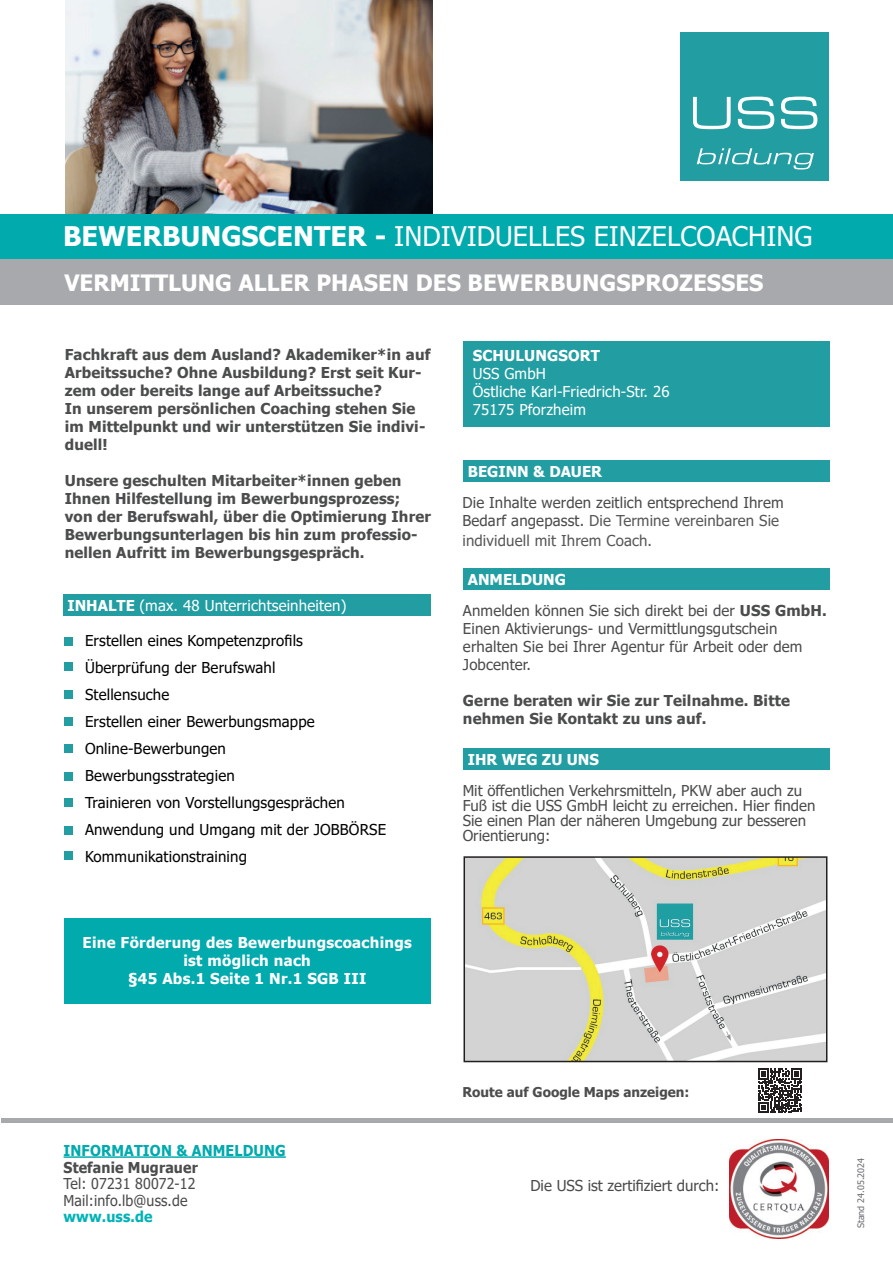
<style>
.page{position:relative;width:893px;height:1263px;background:#fff}
.page>*{position:absolute;margin:0;border:0;box-sizing:border-box;transform-origin:0 0}
.t1{font:27px "Tahoma";color:#fff}
.t2{font:700 22.5px "Tahoma";color:#fff}
.t3{font:700 15px/18px "Tahoma";letter-spacing:.01em;color:#4b4c4d}
.t4{font:15px/18px "Tahoma";letter-spacing:.01em;color:#4b4c4d}
.t5{font:15px/27px "Tahoma";letter-spacing:.01em;color:#040101}
.t6{font:15px/18px "Tahoma";letter-spacing:.01em;color:#fff}
.t7{font:700 15px/18px "Tahoma";letter-spacing:.02em;color:#fff;text-align:center}
.t8{font:15px/16.5px "Tahoma";letter-spacing:.01em;color:#4b4c4d;scale:.94 1}
.t9{font:700 15px "Tahoma";color:#fff}
.t10{font:15px "Tahoma";letter-spacing:.01em;color:#57585a}
.t11{font:700 15px "Tahoma";letter-spacing:.01em;color:#00aaad;scale:.94 1}
.t12{font:700 15px "Tahoma";letter-spacing:.01em;color:#4b4c4d;scale:.94 1}
.t13{font:700 15px "Tahoma";letter-spacing:.01em;color:#00b3b6;scale:.94 1}
.t14{font:700 13.5px "Tahoma";color:#4b4c4d}
.t15{font:9px "Tahoma";color:#6c6d70}
.s1{font-weight:700}
.s2{color:#57585a}
</style>
<div class="page">
<img style="left:66px;top:0;width:367px;height:214px">
<div style="left:0;top:214px;width:893px;height:45px;background:#00aaad"></div>
<div style="left:63px;top:594px;width:368px;height:21px;background:#229ea3"></div>
<div style="left:680px;top:32px;width:149px;height:149px;background:#229ea3"></div>
<svg style="left:693px;top:97px;width:38px;height:32px"></svg>
<svg style="left:738px;top:97px;width:36px;height:32px"></svg>
<svg style="left:781px;top:97px;width:36px;height:32px"></svg>
<svg style="left:697px;top:148px;width:117px;height:21px"></svg>
<div style="left:0;top:259px;width:893px;height:46px;background:#a8a9ad"></div>
<hr style="left:64px;top:1156px;width:222px;height:2px;background:#00aaad">
<div style="left:1px;top:1118px;width:891px;height:5px;background:#a8a9ad"></div>
<img style="left:729px;top:1139px;width:99px;height:99px">
<div style="left:65px;top:663px;width:8px;height:8px;background:#229ea3"></div>
<div style="left:64px;top:744px;width:9px;height:8px;background:#229ea3"></div>
<div style="left:64px;top:718px;width:9px;height:8px;background:#229ea3"></div>
<div style="left:65px;top:690px;width:8px;height:9px;background:#229ea3"></div>
<div style="left:64px;top:637px;width:9px;height:9px;background:#229ea3"></div>
<div style="left:65px;top:826px;width:8px;height:8px;background:#229ea3"></div>
<div style="left:64px;top:798px;width:9px;height:9px;background:#229ea3"></div>
<div style="left:65px;top:772px;width:8px;height:9px;background:#229ea3"></div>
<div style="left:64px;top:852px;width:9px;height:8px;background:#229ea3"></div>
<div style="left:64px;top:918px;width:367px;height:85px;background:#00aaad"></div>
<div style="left:463px;top:341px;width:367px;height:85px;background:#229ea3"></div>
<div style="left:463px;top:569px;width:367px;height:21px;background:#229ea3"></div>
<div style="left:463px;top:461px;width:367px;height:21px;background:#229ea3"></div>
<div style="left:463px;top:749px;width:367px;height:21px;background:#229ea3"></div>
<img style="left:466px;top:859px;width:358px;height:200px">
<div style="left:463px;top:856px;width:364px;height:206px;border:2px solid #231f20"></div>
<svg style="left:758px;top:1069px;width:44px;height:44px"></svg>
<h1 class="t1" style="left:63px;top:218px;width:751px"><span class="s1">BEWERBUNGSCENTER -</span> INDIVIDUELLES EINZELCOACHING</h1>
<h2 class="t2" style="left:64px;top:267px;width:700px">VERMITTLUNG ALLER PHASEN DES BEWERBUNGSPROZESSES</h2>
<p class="t3" style="left:65px;top:346px;width:367px">Fachkraft aus dem Ausland? Akademiker*in auf Arbeitssuche? Ohne Ausbildung? Erst seit Kur&shy;zem oder bereits lange auf Arbeitssuche?<br>In unserem persönlichen Coaching stehen Sie im Mittelpunkt und wir unterstützen Sie indivi&shy;duell!</p>
<p class="t3" style="left:65px;top:472px;width:368px">Unsere geschulten Mitarbeiter*innen geben Ihnen Hilfestellung im Bewerbungsprozess; von der Berufswahl, über die Optimierung Ihrer Bewerbungsunterlagen bis hin zum professio&shy;nellen Aufritt im Bewerbungsgespräch.</p>
<p class="t6" style="left:67px;top:597px;width:280px"><span class="s1">INHALTE</span> (max. 48 Unterrichtseinheiten)</p>
<p class="t5" style="left:85px;top:627px;width:303px">Erstellen eines Kompetenzprofils<br>Überprüfung der Berufswahl<br>Stellensuche<br>Erstellen einer Bewerbungsmappe<br>Online-Bewerbungen<br>Bewerbungsstrategien<br>Trainieren von Vorstellungsgesprächen<br>Anwendung und Umgang mit der JOBBÖRSE<br>Kommunikationstraining</p>
<p class="t7" style="left:82px;top:934px;width:331px">Eine Förderung des Bewerbungscoachings ist möglich nach<br>§45 Abs.1 Seite 1 Nr.1 SGB III</p>
<p class="t7" style="left:473px;top:347px;width:129px">SCHULUNGSORT</p>
<p class="t6" style="left:473px;top:365px;width:198px">USS GmbH<br>Östliche Karl-Friedrich-Str. 26<br>75175 Pforzheim</p>
<p class="t9" style="left:468px;top:461px;width:136px">BEGINN &amp; DAUER</p>
<p class="t4" style="left:462px;top:494px;width:323px">Die Inhalte werden zeitlich entsprechend Ihrem<br>Bedarf angepasst. <span class="s2">Die Termine vereinbaren Sie</span></p>
<p class="t10" style="left:462px;top:530px;width:191px">individuell mit Ihrem Coach.</p>
<p class="t9" style="left:468px;top:569px;width:100px">ANMELDUNG</p>
<p class="t4" style="left:463px;top:602px;width:365px">Anmelden können Sie sich direkt bei der <span class="s1">USS GmbH.<br></span>Einen Aktivierungs- und Vermittlungsgutschein erhalten Sie bei Ihrer Agentur für Arbeit oder dem Jobcenter.</p>
<p class="t3" style="left:463px;top:692px;width:329px">Gerne beraten wir Sie zur Teilnahme. Bitte nehmen Sie Kontakt zu uns auf.</p>
<p class="t9" style="left:468px;top:749px;width:133px">IHR WEG ZU UNS</p>
<p class="t4" style="left:463px;top:784px;width:354px;line-height:15px">Mit öffentlichen Verkehrsmitteln, PKW aber auch zu Fuß ist die USS GmbH leicht zu erreichen. Hier finden Sie einen Plan der näheren Umgebung zur besseren Orientierung:</p>
<p class="t11" style="left:64px;top:1140px;width:238px">INFORMATION &amp; ANMELDUNG</p>
<p class="t12" style="left:64px;top:1156px;width:144px">Stefanie Mugrauer</p>
<p class="t8" style="left:64px;top:1176px;width:142px">Tel: 07231 80072-12<br>Mail:info.lb@uss.de</p>
<p class="t13" style="left:64px;top:1206px;width:96px">www.uss.de</p>
<p class="t14" style="left:462px;top:1083px;width:228px">Route auf Google Maps anzeigen:</p>
<p class="t4" style="left:530px;top:1178px;width:191px">Die USS ist zertifiziert durch:</p>
<p class="t15" style="left:855px;top:1228px;width:72px;rotate:-90deg">Stand 24.05.2024</p>
</div>
